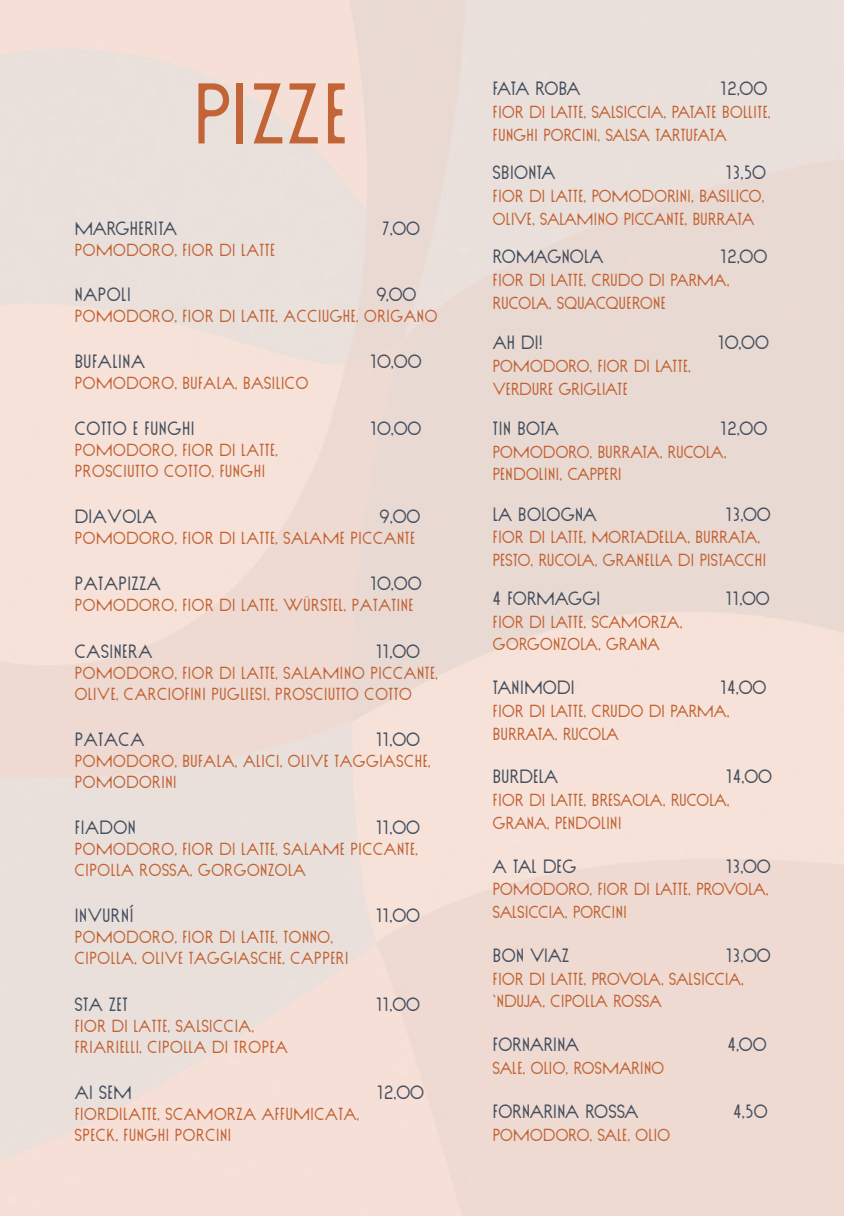
<style>
.page{position:relative;width:844px;height:1216px;background:#fff}
.page>*{position:absolute;margin:0;border:0;box-sizing:border-box;transform-origin:0 0}
.t1{font:85.75px "Sud";color:#c26436}
.t2{font:19.25px "Sud";letter-spacing:-.005em;color:#45505f;scale:.95 1}
.t3{font:19.25px "Sud";letter-spacing:-.045em;color:#45505f;scale:.95 1}
.t4{font:19.25px "Sud";letter-spacing:-.03em;color:#45505f;scale:.95 1}
.t5{font:19.25px "Sud";letter-spacing:-.025em;color:#45505f;scale:.95 1}
.t6{font:19.25px "Sud";letter-spacing:-.035em;color:#45505f;scale:.95 1}
.t7{font:19.25px "Sud";letter-spacing:-.065em;color:#45505f;scale:.95 1}
.t8{font:17.5px/22.8px "Sud";letter-spacing:-.005em;color:#c26436;scale:.95 1}
.t9{font:17.5px/22.8px "Sud";letter-spacing:-.025em;color:#c26436;scale:.95 1}
.t10{font:17.5px/22.8px "Sud";letter-spacing:-.03em;color:#c26436;scale:.95 1}
</style>
<div class="page">
<hr style="left:843px;top:0;width:1px;height:1215px;background:#f7e6df">
<h1 class="t1" style="left:192px;top:63px;width:159px">PIZZE</h1>
<p class="t7" style="left:492px;top:77px;width:94px">FATA ROBA</p>
<p class="t2" style="left:720px;top:77px;width:51px">12,00</p>
<p class="t8" style="left:492px;top:100px;width:294px">FIOR DI LATTE, SALSICCIA, PATATE BOLLITE,<br>FUNGHI PORCINI, SALSA TARTUFATA</p>
<p class="t2" style="left:492px;top:161px;width:68px">SBIONTA</p>
<p class="t2" style="left:725px;top:161px;width:44px">13,50</p>
<p class="t8" style="left:492px;top:184px;width:288px">FIOR DI LATTE, POMODORINI, BASILICO,<br>OLIVE, SALAMINO PICCANTE, BURRATA</p>
<p class="t4" style="left:492px;top:245px;width:118px">ROMAGNOLA</p>
<p class="t2" style="left:720px;top:245px;width:51px">12,00</p>
<p class="t8" style="left:492px;top:268px;width:251px">FIOR DI LATTE, CRUDO DI PARMA,<br>RUCOLA, SQUACQUERONE</p>
<p class="t2" style="left:492px;top:331px;width:54px">AH DI!</p>
<p class="t2" style="left:717px;top:331px;width:55px">10,00</p>
<p class="t8" style="left:492px;top:354px;width:210px">POMODORO, FIOR DI LATTE,<br>VERDURE GRIGLIATE</p>
<p class="t2" style="left:492px;top:417px;width:71px">TIN BOTA</p>
<p class="t2" style="left:720px;top:417px;width:51px">12,00</p>
<p class="t8" style="left:492px;top:440px;width:247px">POMODORO, BURRATA, RUCOLA,<br>PENDOLINI, CAPPERI</p>
<p class="t5" style="left:492px;top:502px;width:111px">LA BOLOGNA</p>
<p class="t2" style="left:725px;top:502px;width:49px">13,00</p>
<p class="t9" style="left:492px;top:525px;width:289px">FIOR DI LATTE, MORTADELLA, BURRATA,<br>PESTO, RUCOLA, GRANELLA DI PISTACCHI</p>
<p class="t6" style="left:492px;top:586px;width:115px">4 FORMAGGI</p>
<p class="t2" style="left:725px;top:586px;width:48px">11,00</p>
<p class="t8" style="left:492px;top:609px;width:201px">FIOR DI LATTE, SCAMORZA,<br>GORGONZOLA, GRANA</p>
<p class="t2" style="left:492px;top:676px;width:88px">TANIMODI</p>
<p class="t2" style="left:720px;top:676px;width:50px">14,00</p>
<p class="t10" style="left:492px;top:699px;width:251px">FIOR DI LATTE, CRUDO DI PARMA,<br>BURRATA, RUCOLA</p>
<p class="t2" style="left:492px;top:765px;width:71px">BURDELA</p>
<p class="t2" style="left:725px;top:765px;width:50px">14,00</p>
<p class="t8" style="left:492px;top:788px;width:251px">FIOR DI LATTE, BRESAOLA, RUCOLA,<br>GRANA, PENDOLINI</p>
<p class="t2" style="left:492px;top:854px;width:90px">A TAL DEG</p>
<p class="t2" style="left:725px;top:854px;width:49px">13,00</p>
<p class="t8" style="left:492px;top:877px;width:292px">POMODORO, FIOR DI LATTE, PROVOLA,<br>SALSICCIA, PORCINI</p>
<p class="t2" style="left:492px;top:943px;width:82px">BON VIAZ</p>
<p class="t2" style="left:725px;top:943px;width:49px">13,00</p>
<p class="t9" style="left:492px;top:966px;width:266px">FIOR DI LATTE, PROVOLA, SALSICCIA, ‘NDUJA, CIPOLLA ROSSA</p>
<p class="t3" style="left:492px;top:1033px;width:93px">FORNARINA</p>
<p class="t2" style="left:727px;top:1033px;width:43px">4,00</p>
<p class="t8" style="left:492px;top:1056px;width:182px">SALE, OLIO, ROSMARINO</p>
<p class="t3" style="left:492px;top:1099px;width:155px">FORNARINA ROSSA</p>
<p class="t2" style="left:732px;top:1099px;width:38px">4,50</p>
<p class="t8" style="left:492px;top:1122px;width:188px">POMODORO, SALE, OLIO</p>
<p class="t3" style="left:74px;top:217px;width:110px">MARGHERITA</p>
<p class="t2" style="left:381px;top:217px;width:42px">7,00</p>
<p class="t8" style="left:74px;top:238px;width:213px">POMODORO, FIOR DI LATTE</p>
<p class="t2" style="left:74px;top:282px;width:61px">NAPOLI</p>
<p class="t2" style="left:376px;top:282px;width:44px">9,00</p>
<p class="t8" style="left:74px;top:303px;width:384px">POMODORO, FIOR DI LATTE, ACCIUGHE, ORIGANO</p>
<p class="t2" style="left:74px;top:349px;width:76px">BUFALINA</p>
<p class="t2" style="left:370px;top:349px;width:55px">10,00</p>
<p class="t8" style="left:74px;top:371px;width:248px">POMODORO, BUFALA, BASILICO</p>
<p class="t2" style="left:74px;top:417px;width:128px">COTTO E FUNGHI</p>
<p class="t2" style="left:370px;top:417px;width:55px">10,00</p>
<p class="t8" style="left:74px;top:439px;width:216px;line-height:21px">POMODORO, FIOR DI LATTE,<br>PROSCIUTTO COTTO, FUNGHI</p>
<p class="t2" style="left:74px;top:505px;width:88px">DIAVOLA</p>
<p class="t2" style="left:379px;top:505px;width:45px">9,00</p>
<p class="t8" style="left:74px;top:526px;width:360px">POMODORO, FIOR DI LATTE, SALAME PICCANTE</p>
<p class="t2" style="left:74px;top:572px;width:93px">PATAPIZZA</p>
<p class="t2" style="left:370px;top:572px;width:56px">10,00</p>
<p class="t8" style="left:74px;top:593px;width:358px">POMODORO, FIOR DI LATTE, WÜRSTEL, PATATINE</p>
<p class="t2" style="left:74px;top:639px;width:84px">CASINERA</p>
<p class="t2" style="left:376px;top:639px;width:48px">11,00</p>
<p class="t8" style="left:74px;top:661px;width:384px;line-height:21px">POMODORO, FIOR DI LATTE, SALAMINO PICCANTE,<br>OLIVE, CARCIOFINI PUGLIESI, PROSCIUTTO COTTO</p>
<p class="t2" style="left:74px;top:727px;width:75px">PATACA</p>
<p class="t2" style="left:376px;top:727px;width:48px">11,00</p>
<p class="t8" style="left:74px;top:750px;width:376px;line-height:21px">POMODORO, BUFALA, ALICI, OLIVE TAGGIASCHE,<br>POMODORINI</p>
<p class="t2" style="left:74px;top:816px;width:67px">FIADON</p>
<p class="t2" style="left:376px;top:816px;width:48px">11,00</p>
<p class="t8" style="left:74px;top:838px;width:363px;line-height:21px">POMODORO, FIOR DI LATTE, SALAME PICCANTE,<br>CIPOLLA ROSSA, GORGONZOLA</p>
<p class="t2" style="left:74px;top:904px;width:64px">INVURNÍ</p>
<p class="t2" style="left:376px;top:904px;width:48px">11,00</p>
<p class="t8" style="left:74px;top:926px;width:290px;line-height:21px">POMODORO, FIOR DI LATTE, TONNO,<br>CIPOLLA, OLIVE TAGGIASCHE, CAPPERI</p>
<p class="t2" style="left:74px;top:992px;width:58px">STA ZET</p>
<p class="t2" style="left:376px;top:992px;width:48px">11,00</p>
<p class="t8" style="left:74px;top:1014px;width:226px;line-height:21px">FIOR DI LATTE, SALSICCIA,<br>FRIARIELLI, CIPOLLA DI TROPEA</p>
<p class="t2" style="left:74px;top:1080px;width:62px">AI SEM</p>
<p class="t2" style="left:377px;top:1080px;width:51px">12,00</p>
<p class="t8" style="left:74px;top:1102px;width:301px;line-height:21px">FIORDILATTE, SCAMORZA AFFUMICATA,<br>SPECK, FUNGHI PORCINI</p>
</div>
